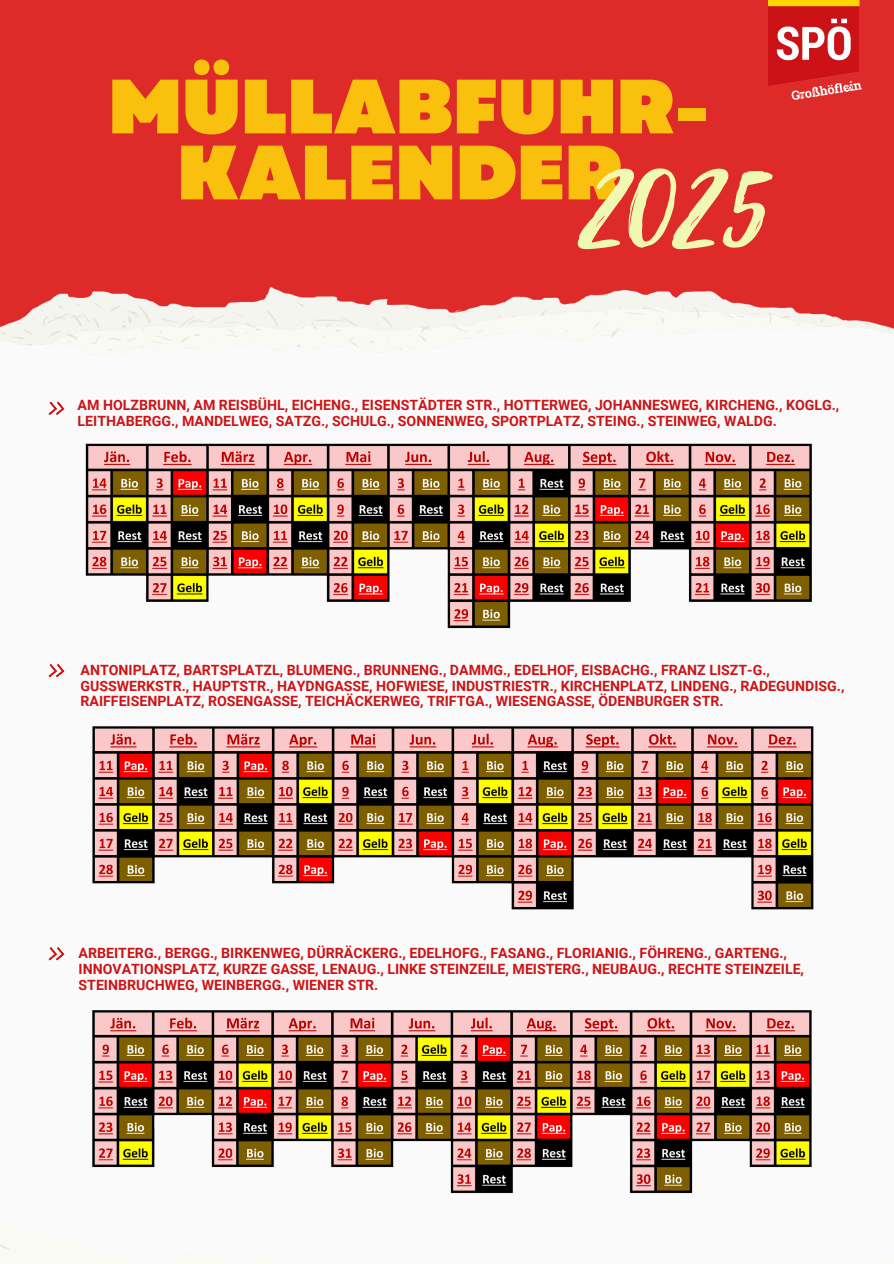
<style>
.page{position:relative;width:894px;height:1264px;background:#fff}
.page>*{position:absolute;margin:0;border:0;box-sizing:border-box;transform-origin:0 0}
.t1{font:123.75px "Playlist Script";color:#f1f8b2}
.t2{font:900 76.8px/66px "Garet";color:#f9c00d;text-align:center}
.t3{font:700 14.1px/15.8px "Roboto";color:#cd1416}
</style>
<div class="page">
<div style="left:0;top:0;width:893px;height:355px;background:#df2a2a"></div>
<img style="left:0;top:287px;width:893px;height:976px">
<svg style="left:43px;top:401px;width:22px;height:14px"></svg>
<svg style="left:43px;top:663px;width:22px;height:14px"></svg>
<svg style="left:43px;top:946px;width:22px;height:14px"></svg>
<img style="left:78px;top:440px;width:735px;height:191px">
<img style="left:89px;top:721px;width:725px;height:191px">
<img style="left:768px;top:0;width:93px;height:100px">
<img style="left:89px;top:1008px;width:725px;height:190px">
<p class="t2" style="left:108px;top:74px;width:601px">MÜLLABFUHR-<br>KALENDER</p>
<h2 class="t1" style="left:581px;top:109px;width:188px">2025</h2>
<h1 class="t3" style="left:78px;top:397px;width:763px">AM HOLZBRUNN, AM REISBÜHL, EICHENG., EISENSTÄDTER STR., HOTTERWEG, JOHANNESWEG, KIRCHENG., KOGLG.,<br>LEITHABERGG., MANDELWEG, SATZG., SCHULG., SONNENWEG, SPORTPLATZ, STEING., STEINWEG, WALDG.</h1>
<p class="t3" style="left:80px;top:662px;width:765px">ANTONIPLATZ, BARTSPLATZL, BLUMENG., BRUNNENG., DAMMG., EDELHOF, EISBACHG., FRANZ LISZT-G.,<br>GUSSWERKSTR., HAUPTSTR., HAYDNGASSE, HOFWIESE, INDUSTRIESTR., KIRCHENPLATZ, LINDENG., RADEGUNDISG.,<br>RAIFFEISENPLATZ, ROSENGASSE, TEICHÄCKERWEG, TRIFTGA., WIESENGASSE, ÖDENBURGER STR.</p>
<p class="t3" style="left:78px;top:945px;width:726px">ARBEITERG., BERGG., BIRKENWEG, DÜRRÄCKERG., EDELHOFG., FASANG., FLORIANIG., FÖHRENG., GARTENG.,<br>INNOVATIONSPLATZ, KURZE GASSE, LENAUG., LINKE STEINZEILE, MEISTERG., NEUBAUG., RECHTE STEINZEILE,<br>STEINBRUCHWEG, WEINBERGG., WIENER STR.</p>
</div>
